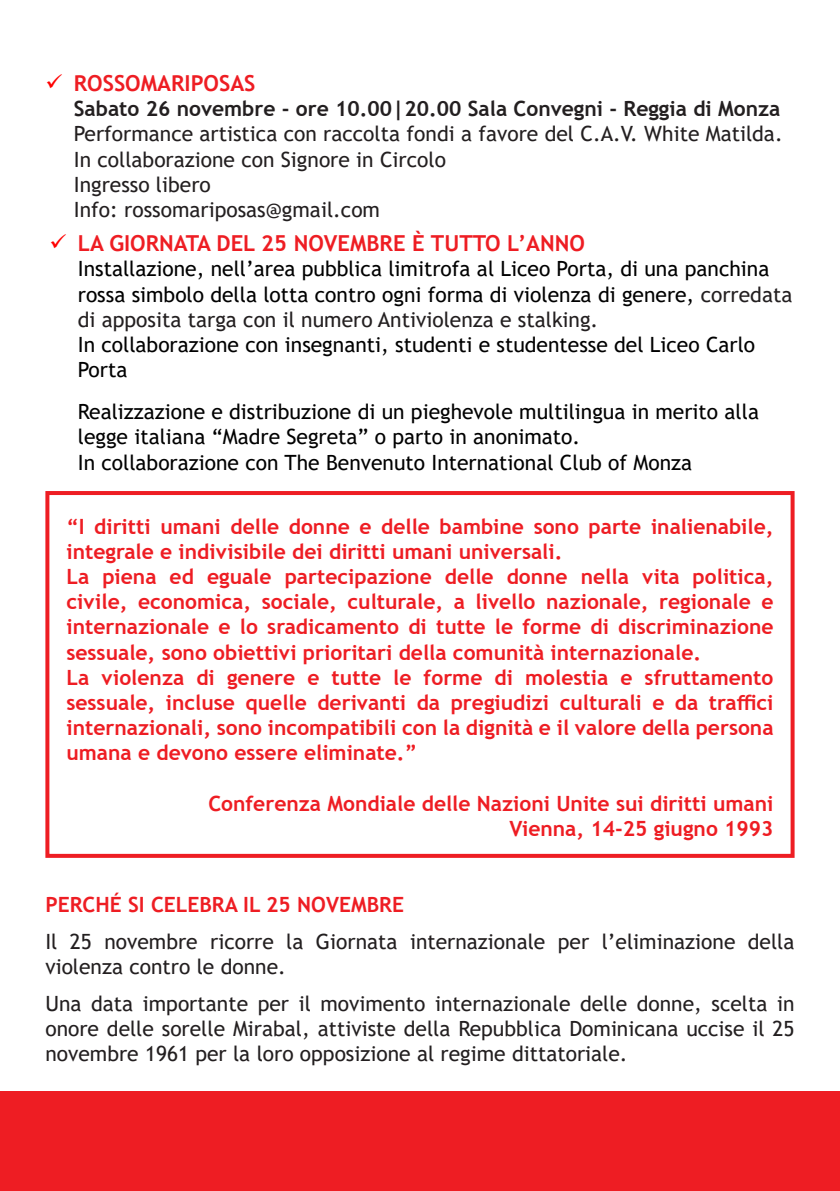
<style>
.page{position:relative;width:840px;height:1191px;background:#fff}
.page>*{position:absolute;margin:0;border:0;box-sizing:border-box;transform-origin:0 0}
.t1{font:700 22px "Trebuchet MS";color:#ee1d23}
.List_Paragraph{font:700 21px/25.2px "Trebuchet MS";color:#ee1d23;text-align:justify}
.List_Paragraph-2{font:21px/25.2px "Trebuchet MS";color:#231f20}
.t2{font:21px/25.2px "Trebuchet MS";color:#000}
.s1{color:#f00}
.s2{font-weight:700}
.s3{color:#231f20}
</style>
<div class="page">
<div style="left:0;top:1091px;width:839px;height:100px;background:#ee1d23"></div>
<div style="left:45px;top:491px;width:749px;height:367px;border:4px solid #ee1d23"></div>
<p class="t1" style="left:45px;top:69px;width:211px"><span class="s1">✓</span> ROSSOMARIPOSAS</p>
<p class="List_Paragraph-2" style="left:74px;top:96px;width:710px"><span class="s2">Sabato 26 novembre - ore 10.00|20.00 Sala Convegni - Reggia di Monza </span>Performance artistica con raccolta fondi a favore del C.A.V. White Matilda.<br>In collaborazione con Signore in Circolo<br>Ingresso libero<br>Info: rossomariposas@gmail.com</p>
<p class="t1" style="left:49px;top:229px;width:536px"><span class="s1">✓</span> LA GIORNATA DEL 25 NOVEMBRE È TUTTO L’ANNO</p>
<p class="t2" style="left:78px;top:256px;width:715px">Installazione, nell’area pubblica limitrofa al Liceo Porta, di una panchina rossa simbolo della lotta contro ogni forma di violenza di genere, <span class="s3">corredata di apposita targa con il numero Antiviolenza e stalking.<br></span>In collaborazione con insegnanti, studenti e studentesse del Liceo Carlo Porta</p>
<p class="t2" style="left:78px;top:399px;width:682px">Realizzazione e distribuzione di un pieghevole multilingua in merito alla legge italiana “Madre Segreta” o parto in anonimato.<br>In collaborazione con The Benvenuto International Club of Monza</p>
<p class="List_Paragraph" style="left:66px;top:513px;width:708px">“I diritti umani delle donne e delle bambine sono parte inalienabile, integrale e indivisibile dei diritti umani universali.</p>
<p class="List_Paragraph" style="left:66px;top:564px;width:708px">La piena ed eguale partecipazione delle donne nella vita politica, civile, economica, sociale, culturale, a livello nazionale, regionale e internazionale e lo sradicamento di tutte le forme di discriminazione sessuale, sono obiettivi prioritari della comunità internazionale.</p>
<p class="List_Paragraph" style="left:66px;top:664px;width:708px">La violenza di genere e tutte le forme di molestia e sfruttamento sessuale, incluse quelle derivanti da pregiudizi culturali e da traffici internazionali, sono incompatibili con la dignità e il valore della persona umana e devono essere eliminate.”</p>
<p class="List_Paragraph" style="left:208px;top:790px;width:566px">Conferenza Mondiale delle Nazioni Unite sui diritti umani</p>
<p class="List_Paragraph" style="left:509px;top:816px;width:265px">Vienna, 14-25 giugno 1993</p>
<p class="List_Paragraph" style="left:45px;top:892px;width:360px">PERCHÉ SI CELEBRA IL 25 NOVEMBRE</p>
<p class="List_Paragraph-2" style="left:45px;top:928px;width:750px">Il 25 novembre ricorre la Giornata internazionale per l’eliminazione della violenza contro le donne.</p>
<p class="List_Paragraph-2" style="left:45px;top:990px;width:750px;text-align:justify">Una data importante per il movimento internazionale delle donne, scelta in onore delle sorelle Mirabal, attiviste della Repubblica Dominicana uccise il 25 novembre 1961 per la loro opposizione al regime dittatoriale.</p>
</div>
